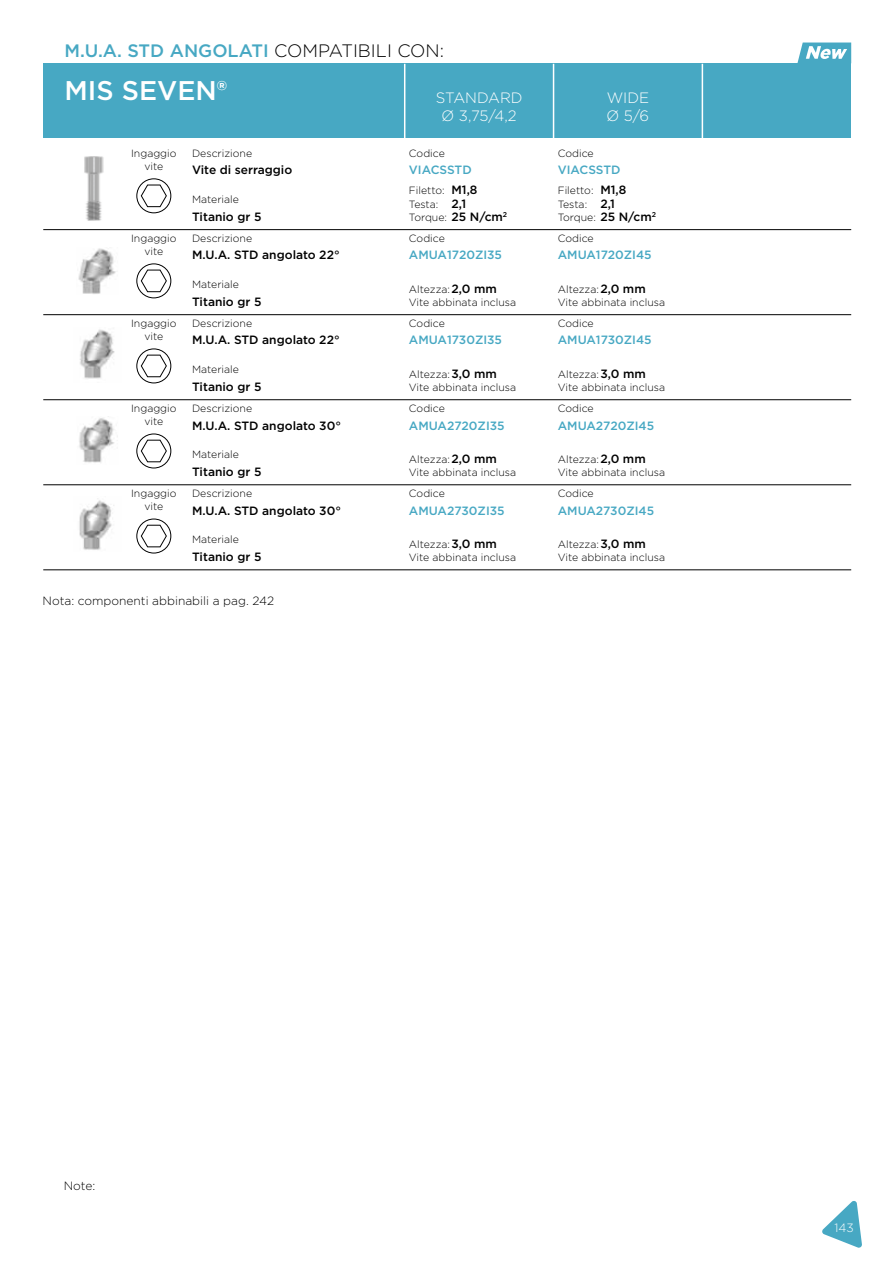
<style>
.page{position:relative;width:893px;height:1263px;background:#fff}
.page>*{position:absolute;margin:0;border:0;box-sizing:border-box;transform-origin:0 0}
.t1{font:500 27px "Gotham";color:#fff}
.t2{font:500 18px "Gotham";color:#47a8c3}
.t3{font:300 15px/18px "Gotham";color:#fff;text-align:center}
.t4{font:500 12px "Gotham";color:#000}
.t5{font:500 12px "Gotham";color:#47a8c3}
.t6{font:300 12px "Gotham";color:#000}
.t7{font:300 12px "Gotham";color:#fff}
.t8{font:300 10.5px/13.5px "Gotham";color:#000}
.s1{font-weight:300;color:#000}
.s2{font-weight:500;font-size:12px}
</style>
<div class="page">
<div style="left:43px;top:64px;width:808px;height:74px;background:#47a8c3"></div>
<hr style="left:404px;top:64px;width:1px;height:74px;background:#fff">
<hr style="left:553px;top:64px;width:1px;height:74px;background:#fff">
<hr style="left:702px;top:64px;width:1px;height:74px;background:#fff">
<hr style="left:43px;top:229px;width:808px;height:1px;background:#000">
<hr style="left:43px;top:314px;width:808px;height:1px;background:#000">
<hr style="left:43px;top:399px;width:808px;height:1px;background:#000">
<hr style="left:43px;top:484px;width:808px;height:1px;background:#000">
<hr style="left:43px;top:570px;width:808px;height:1px;background:#000">
<svg style="left:797px;top:43px;width:54px;height:20px"></svg>
<div style="left:137px;top:179px;width:34px;height:34px;border:1px solid #000;border-radius:50%"></div>
<svg style="left:141px;top:184px;width:26px;height:23px"></svg>
<div style="left:137px;top:264px;width:34px;height:34px;border:1px solid #000;border-radius:50%"></div>
<svg style="left:141px;top:269px;width:26px;height:23px"></svg>
<div style="left:137px;top:349px;width:34px;height:34px;border:1px solid #000;border-radius:50%"></div>
<svg style="left:141px;top:354px;width:26px;height:23px"></svg>
<div style="left:137px;top:434px;width:34px;height:34px;border:1px solid #000;border-radius:50%"></div>
<svg style="left:141px;top:439px;width:26px;height:23px"></svg>
<div style="left:137px;top:519px;width:34px;height:34px;border:1px solid #000;border-radius:50%"></div>
<svg style="left:141px;top:525px;width:26px;height:22px"></svg>
<img style="left:78px;top:248px;width:38px;height:46px">
<img style="left:79px;top:418px;width:39px;height:45px">
<img style="left:80px;top:329px;width:35px;height:50px">
<img style="left:79px;top:498px;width:35px;height:52px">
<img style="left:84px;top:156px;width:20px;height:65px">
<svg style="left:822px;top:1201px;width:40px;height:47px"></svg>
<h2 class="t2" style="left:65px;top:39px;width:381px">M.U.A. STD ANGOLATI <span class="s1">COMPATIBILI CON:</span></h2>
<h3 class="t3" style="left:436px;top:88px;width:88px">STANDARD<br>Ø 3,75/4,2</h3>
<h3 class="t3" style="left:607px;top:88px;width:44px;text-align:left">WIDE<br>Ø 5/6</h3>
<h1 class="t1" style="left:65px;top:72px;width:164px">MIS SEVEN®</h1>
<p class="t8" style="left:131px;top:147px;width:47px;line-height:12.6px;text-align:center">Ingaggio vite</p>
<p class="t8" style="left:131px;top:232px;width:47px;line-height:12.6px;text-align:center">Ingaggio vite</p>
<p class="t8" style="left:192px;top:146px;width:62px">Descrizione</p>
<p class="t8" style="left:192px;top:192px;width:48px">Materiale</p>
<p class="t4" style="left:192px;top:162px;width:102px">Vite di serraggio</p>
<p class="t4" style="left:192px;top:209px;width:71px">Titanio gr 5</p>
<p class="t8" style="left:192px;top:232px;width:62px">Descrizione</p>
<p class="t4" style="left:192px;top:247px;width:149px">M.U.A. STD angolato 22°</p>
<p class="t8" style="left:409px;top:146px;width:37px">Codice</p>
<p class="t8" style="left:409px;top:183px;width:100px">Filetto: <span class="s2">M1,8<br></span>Testa: <span class="s2">2,1<br></span>Torque: <span class="s2">25 N/cm</span><sup>2</sup></p>
<p class="t5" style="left:409px;top:162px;width:64px">VIACSSTD</p>
<p class="t8" style="left:558px;top:146px;width:37px">Codice</p>
<p class="t8" style="left:558px;top:183px;width:100px">Filetto: <span class="s2">M1,8<br></span>Testa: <span class="s2">2,1<br></span>Torque: <span class="s2">25 N/cm</span><sup>2</sup></p>
<p class="t5" style="left:558px;top:162px;width:64px">VIACSSTD</p>
<p class="t8" style="left:409px;top:232px;width:37px">Codice</p>
<p class="t8" style="left:558px;top:232px;width:37px">Codice</p>
<p class="t5" style="left:409px;top:247px;width:95px">AMUA1720ZI35</p>
<p class="t5" style="left:558px;top:247px;width:95px">AMUA1720ZI45</p>
<p class="t8" style="left:192px;top:277px;width:48px">Materiale</p>
<p class="t4" style="left:192px;top:294px;width:71px">Titanio gr 5</p>
<p class="t8" style="left:409px;top:282px;width:109px">Altezza:<span class="s2">2,0 mm<br></span>Vite abbinata inclusa</p>
<p class="t8" style="left:558px;top:282px;width:109px">Altezza:<span class="s2">2,0 mm<br></span>Vite abbinata inclusa</p>
<p class="t8" style="left:131px;top:317px;width:47px;line-height:12.6px;text-align:center">Ingaggio vite</p>
<p class="t8" style="left:192px;top:317px;width:62px">Descrizione</p>
<p class="t4" style="left:192px;top:332px;width:149px">M.U.A. STD angolato 22°</p>
<p class="t8" style="left:409px;top:317px;width:37px">Codice</p>
<p class="t5" style="left:409px;top:332px;width:95px">AMUA1730ZI35</p>
<p class="t8" style="left:558px;top:317px;width:37px">Codice</p>
<p class="t5" style="left:558px;top:332px;width:95px">AMUA1730ZI45</p>
<p class="t8" style="left:192px;top:362px;width:48px">Materiale</p>
<p class="t4" style="left:192px;top:379px;width:71px">Titanio gr 5</p>
<p class="t8" style="left:409px;top:367px;width:109px">Altezza:<span class="s2">3,0 mm<br></span>Vite abbinata inclusa</p>
<p class="t8" style="left:558px;top:367px;width:109px">Altezza:<span class="s2">3,0 mm<br></span>Vite abbinata inclusa</p>
<p class="t8" style="left:131px;top:402px;width:47px;line-height:12.6px;text-align:center">Ingaggio vite</p>
<p class="t8" style="left:192px;top:402px;width:62px">Descrizione</p>
<p class="t4" style="left:192px;top:417px;width:150px">M.U.A. STD angolato 30°</p>
<p class="t8" style="left:409px;top:402px;width:37px">Codice</p>
<p class="t5" style="left:409px;top:417px;width:97px">AMUA2720ZI35</p>
<p class="t8" style="left:558px;top:402px;width:37px">Codice</p>
<p class="t5" style="left:558px;top:417px;width:98px">AMUA2720ZI45</p>
<p class="t8" style="left:192px;top:447px;width:48px">Materiale</p>
<p class="t4" style="left:192px;top:464px;width:71px">Titanio gr 5</p>
<p class="t8" style="left:409px;top:452px;width:109px">Altezza:<span class="s2">2,0 mm<br></span>Vite abbinata inclusa</p>
<p class="t8" style="left:558px;top:452px;width:109px">Altezza:<span class="s2">2,0 mm<br></span>Vite abbinata inclusa</p>
<p class="t8" style="left:131px;top:487px;width:47px;line-height:12.6px;text-align:center">Ingaggio vite</p>
<p class="t8" style="left:192px;top:487px;width:62px">Descrizione</p>
<p class="t4" style="left:192px;top:502px;width:150px">M.U.A. STD angolato 30°</p>
<p class="t8" style="left:409px;top:487px;width:37px">Codice</p>
<p class="t5" style="left:409px;top:502px;width:97px">AMUA2730ZI35</p>
<p class="t8" style="left:558px;top:487px;width:37px">Codice</p>
<p class="t5" style="left:558px;top:502px;width:98px">AMUA2730ZI45</p>
<p class="t8" style="left:192px;top:532px;width:48px">Materiale</p>
<p class="t4" style="left:192px;top:549px;width:71px">Titanio gr 5</p>
<p class="t8" style="left:409px;top:537px;width:109px">Altezza:<span class="s2">3,0 mm<br></span>Vite abbinata inclusa</p>
<p class="t8" style="left:558px;top:537px;width:109px">Altezza:<span class="s2">3,0 mm<br></span>Vite abbinata inclusa</p>
<p class="t6" style="left:43px;top:593px;width:233px">Nota: componenti abbinabili a pag. 242</p>
<p class="t6" style="left:64px;top:1178px;width:33px">Note:</p>
<p class="t7" style="left:834px;top:1220px;width:21px">143</p>
</div>
